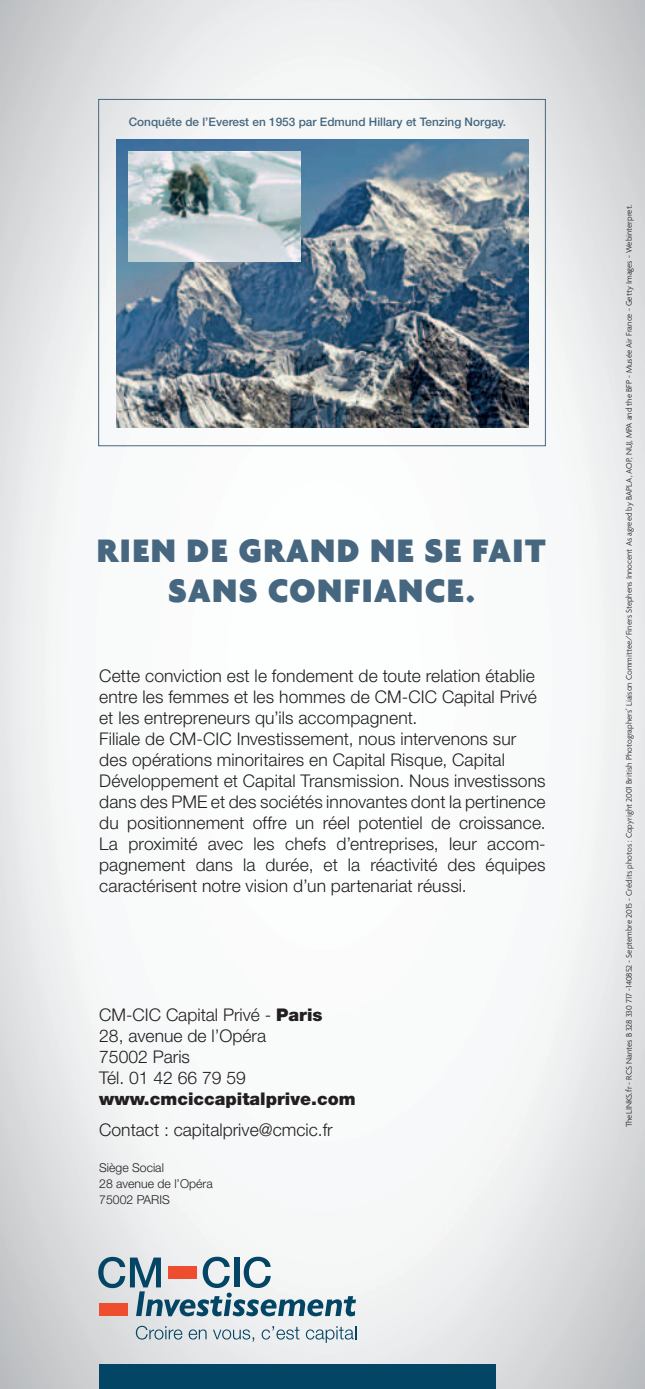
<style>
.page{position:relative;width:645px;height:1389px;background:#fff}
.page>*{position:absolute;margin:0;border:0;box-sizing:border-box;transform-origin:0 0}
.t1{font:900 35.18px/39.9px "Agenda";letter-spacing:.04em;color:#46677f;text-align:center}
.t2{font:300 17.5px/21px "Helvetica Neue LT Std";letter-spacing:.005em;color:#231f20}
.t3{font:900 17.5px "Helvetica Neue LT Std";color:#231f20}
.t4{font:300 12.25px/15.8px "Helvetica Neue LT Std";color:#231f20}
.t5{font:500 11.72px "Helvetica Neue LT Std";color:#46677f}
.t6{font:300 8.58px "Agenda";color:#231f20}
.s1{font-weight:900}
</style>
<div class="page">
<img style="left:0;top:0;width:645px;height:1389px">
<div style="left:99px;top:1364px;width:397px;height:25px;background:#034564"></div>
<svg style="left:98px;top:1257px;width:258px;height:59px"></svg>
<div style="left:99px;top:1303px;width:29px;height:13px;background:#ef4d2f"></div>
<div style="left:168px;top:1266px;width:29px;height:13px;background:#ef4d2f"></div>
<svg style="left:136px;top:1326px;width:46px;height:14px"></svg>
<svg style="left:189px;top:1329px;width:18px;height:11px"></svg>
<svg style="left:213px;top:1329px;width:41px;height:13px"></svg>
<svg style="left:262px;top:1326px;width:37px;height:14px"></svg>
<svg style="left:306px;top:1326px;width:50px;height:17px"></svg>
<div style="left:98px;top:99px;width:448px;height:347px;border:1px solid #46677f"></div>
<img style="left:116px;top:139px;width:412px;height:288px">
<img style="left:129px;top:151px;width:172px;height:111px">
<p class="t5" style="left:129px;top:114px;width:379px">Conquête de l’Everest en 1953 par Edmund Hillary et Tenzing Norgay.</p>
<h1 class="t1" style="left:97px;top:530px;width:450px">RIEN DE GRAND NE SE FAIT<br>SANS CONFIANCE.</h1>
<p class="t2" style="left:99px;top:665px;width:448px">Cette conviction est le fondement de toute relation établie entre les femmes et les hommes de CM-CIC Capital Privé et les entrepreneurs qu’ils accompagnent.<br>Filiale de CM-CIC Investissement, nous intervenons sur des opérations minoritaires en Capital Risque, Capital Développement et Capital Transmission. Nous investissons dans des PME et des sociétés innovantes dont la pertinence du positionnement offre un réel potentiel de croissance.<br>La proximité avec les chefs d’entreprises, leur accom&shy;pagnement dans la durée, et la réactivité des équipes caractérisent notre vision d’un partenariat réussi.</p>
<p class="t2" style="left:99px;top:1004px;width:225px">CM-CIC Capital Privé - <span class="s1">Paris<br></span>28, avenue de l’Opéra<br>75002 Paris<br>Tél. 01 42 66 79 59</p>
<p class="t3" style="left:99px;top:1088px;width:258px">www.cmciccapitalprive.com</p>
<p class="t2" style="left:99px;top:1119px;width:235px">Contact : capitalprive@cmcic.fr</p>
<p class="t4" style="left:99px;top:1160px;width:115px">Siège Social<br>28 avenue de l’Opéra<br>75002 PARIS</p>
<p class="t6" style="left:624px;top:1127px;width:924px;rotate:-90deg">TheLINKS.fr - RCS Nantes B 328 330 717 -140852 - Septembre 2015 - Crédits photos : Copyright 2001 British Photographers’ Liaison Committee/Finers Stephens Innocent As agreed by BAPLA, AOP, NUJ, MPA and the BFP - Musée Air France - Getty Images - Webinterpret.</p>
</div>
